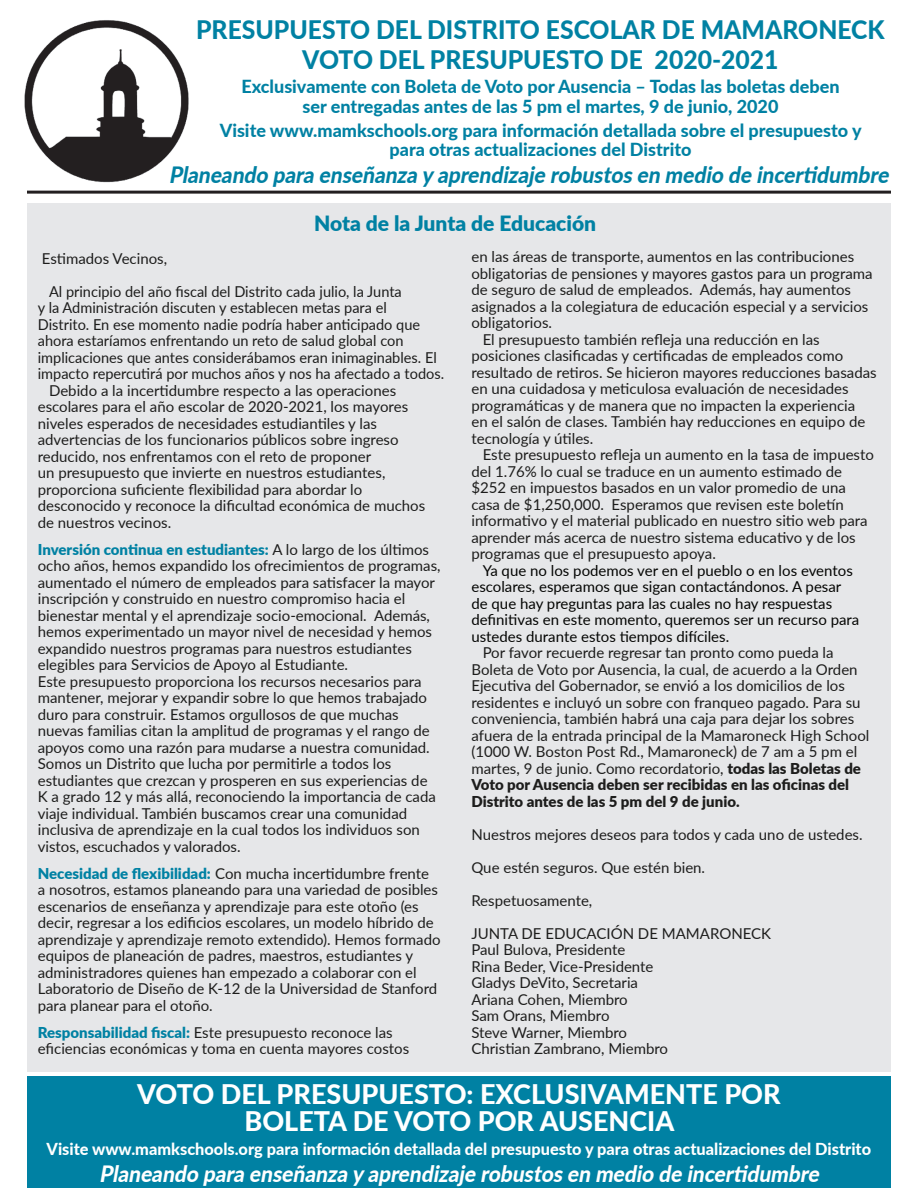
<style>
.page{position:relative;width:918px;height:1188px;background:#fff}
.page>*{position:absolute;margin:0;border:0;box-sizing:border-box;transform-origin:0 0}
.t1{font:800 27px/27px "Lato";color:#fff;text-align:center}
.t2{font:800 25.5px/30.6px "Lato";color:#0081a3;text-align:center}
.t3{font:italic 800 22.5px "Lato";color:#fff;scale:.93 1}
.t4{font:italic 800 22.5px "Lato";color:#0081a3;scale:.93 1}
.t5{font:900 21px "Lato";color:#0081a3}
.t6{font:800 18px/19.5px "Lato";color:#0081a3;text-align:center}
.t7{font:800 16.5px "Lato";color:#fff}
.t8{font:15px/16.5px "Lato";color:#1d1d1c}
.t9{font:15px/16.5px "Lato";color:#040503}
.s1{font-weight:900;color:#0081a3}
.s2{font-weight:900}
</style>
<div class="page">
<div style="left:27px;top:203px;width:864px;height:868px;background:#e6e7e9"></div>
<div style="left:27px;top:1077px;width:864px;height:111px;background:#0081a3"></div>
<hr style="left:27px;top:191px;width:864px;height:3px;background:#231f20">
<img style="left:24px;top:20px;width:165px;height:162px">
<h2 class="t2" style="left:196px;top:13px;width:690px">PRESUPUESTO DEL DISTRITO ESCOLAR DE MAMARONECK<br>VOTO DEL PRESUPUESTO DE 2020-2021</h2>
<p class="t6" style="left:241px;top:76px;width:600px">Exclusivamente con Boleta de Voto por Ausencia – Todas las boletas deben ser entregadas antes de las 5 pm el martes, 9 de junio, 2020</p>
<p class="t6" style="left:220px;top:120px;width:644px">Visite www.mamkschools.org para información detallada sobre el presupuesto y para otras actualizaciones del Distrito</p>
<h3 class="t4" style="left:169px;top:159px;width:781px">Planeando para enseñanza yaprendizaje robustosen medio de incertidumbre</h3>
<h3 class="t5" style="left:314px;top:208px;width:284px">Nota de la Junta de Educación</h3>
<p class="t8" style="left:42px;top:249px;width:127px">Estimados Vecinos,</p>
<p class="t8" style="left:49px;top:282px;width:354px">Al principio del año fiscal del Distrito cada julio, la Junta</p>
<p class="t8" style="left:38px;top:299px;width:351px">y la Administración discuten y establecen metas para el</p>
<p class="t8" style="left:38px;top:315px;width:384px">Distrito. En ese momento nadie podría haber anticipado que</p>
<p class="t8" style="left:38px;top:332px;width:367px">ahora estaríamos enfrentando un reto de salud global con</p>
<p class="t8" style="left:38px;top:348px;width:400px">implicaciones que antes considerábamos eran inimaginables. El</p>
<p class="t8" style="left:38px;top:365px;width:408px">impacto repercutirá por muchos años y nos ha afectado a todos.</p>
<p class="t8" style="left:49px;top:381px;width:349px">Debido a la incertidumbre respecto a las operaciones</p>
<p class="t8" style="left:38px;top:398px;width:372px">escolares para el año escolar de 2020-2021, los mayores</p>
<p class="t8" style="left:38px;top:414px;width:341px">niveles esperados de necesidades estudiantiles y las</p>
<p class="t8" style="left:38px;top:431px;width:362px">advertencias de los funcionarios públicos sobre ingreso</p>
<p class="t8" style="left:38px;top:447px;width:335px">reducido, nos enfrentamos con el reto de proponer</p>
<p class="t8" style="left:38px;top:464px;width:349px">un presupuesto que invierte en nuestros estudiantes,</p>
<p class="t8" style="left:38px;top:480px;width:326px">proporciona suficiente flexibilidad para abordar lo</p>
<p class="t8" style="left:38px;top:497px;width:389px">desconocido y reconoce la dificultad económica de muchos</p>
<p class="t8" style="left:38px;top:513px;width:135px">de nuestros vecinos.</p>
<p class="t8" style="left:38px;top:540px;width:404px"><span class="s1">Inversión continua en estudiantes:</span> A lo largo de los últimos ocho años, hemos expandido los ofrecimientos de programas, aumentado el número de empleados para satisfacer la mayor inscripción y construido en nuestro compromiso hacia el bienestar mental y el aprendizaje socio-emocional. Además, hemos experimentado un mayor nivel de necesidad y hemos expandido nuestros programas para nuestros estudiantes elegibles para Servicios de Apoyo al Estudiante.<br>Este presupuesto proporciona los recursos necesarios para mantener, mejorar y expandir sobre lo que hemos trabajado duro para construir. Estamos orgullosos de que muchas nuevas familias citan la amplitud de programas y el rango de apoyos como una razón para mudarse a nuestra comunidad.<br>Somos un Distrito que lucha por permitirle a todos los estudiantes que crezcan y prosperen en sus experiencias de K a grado 12 y más allá, reconociendo la importancia de cada viaje individual. También buscamos crear una comunidad inclusiva de aprendizaje en la cual todos los individuos son vistos, escuchados y valorados.</p>
<p class="t8" style="left:38px;top:864px;width:404px"><span class="s1">Necesidad de flexibilidad:</span> Con mucha incertidumbre frente<br>a nosotros, estamos planeando para una variedad de posibles escenarios de enseñanza y aprendizaje para este otoño (es decir, regresar a los edificios escolares, un modelo híbrido de aprendizaje y aprendizaje remoto extendido). Hemos formado equipos de planeación de padres, maestros, estudiantes y administradores quienes han empezado a colaborar con el Laboratorio de Diseño de K-12 de la Universidad de Stanford para planear para el otoño.</p>
<p class="t8" style="left:38px;top:1023px;width:373px"><span class="s1">Responsabilidad fiscal:</span> Este presupuesto reconoce las eficiencias económicas y toma en cuenta mayores costos</p>
<p class="t8" style="left:471px;top:248px;width:384px">en las áreas de transporte, aumentos en las contribuciones</p>
<p class="t8" style="left:471px;top:264px;width:403px">obligatorias de pensiones y mayores gastos para un programa</p>
<p class="t8" style="left:471px;top:281px;width:381px">de seguro de salud de empleados. Además, hay aumentos</p>
<p class="t8" style="left:471px;top:297px;width:399px">asignados a la colegiatura de educación especial y a servicios</p>
<p class="t8" style="left:471px;top:314px;width:82px">obligatorios.</p>
<p class="t8" style="left:483px;top:330px;width:339px">El presupuesto también refleja una reducción en las</p>
<p class="t8" style="left:471px;top:347px;width:373px">posiciones clasificadas y certificadas de empleados como</p>
<p class="t8" style="left:471px;top:363px;width:407px">resultado de retiros. Se hicieron mayores reducciones basadas</p>
<p class="t8" style="left:471px;top:380px;width:379px">en una cuidadosa y meticulosa evaluación de necesidades</p>
<p class="t8" style="left:471px;top:396px;width:385px">programáticas y de manera que no impacten la experiencia</p>
<p class="t8" style="left:471px;top:413px;width:395px">en el salón de clases. También hay reducciones en equipo de</p>
<p class="t8" style="left:471px;top:429px;width:123px">tecnología y útiles.</p>
<p class="t8" style="left:483px;top:446px;width:393px">Este presupuesto refleja un aumento en la tasa de impuesto</p>
<p class="t8" style="left:471px;top:462px;width:372px">del 1.76% lo cual se traduce en un aumento estimado de</p>
<p class="t8" style="left:471px;top:479px;width:376px">$252 en impuestos basados en un valor promedio de una</p>
<p class="t8" style="left:471px;top:495px;width:374px">casa de $1,250,000. Esperamos que revisen este boletín</p>
<p class="t8" style="left:471px;top:512px;width:398px">informativo y el material publicado en nuestro sitio web para</p>
<p class="t8" style="left:471px;top:528px;width:386px">aprender más acerca de nuestro sistema educativo y de los</p>
<p class="t8" style="left:471px;top:545px;width:246px">programas que el presupuesto apoya.</p>
<p class="t9" style="left:471px;top:561px;width:389px;text-indent:11px">Ya que no los podemos ver en el pueblo o en los eventos escolares, esperamos que sigan contactándonos. A pesar de que hay preguntas para las cuales no hay respuestas definitivas en este momento, queremos ser un recurso para ustedes durante estos tiempos difíciles.</p>
<p class="t8" style="left:471px;top:644px;width:400px;text-indent:11px">Por favor recuerde regresar tan pronto como pueda la Boleta de Voto por Ausencia, la cual, de acuerdo a la Orden Ejecutiva del Gobernador, se envió a los domicilios de los residentes e incluyó un sobre con franqueo pagado. Para su conveniencia, también habrá una caja para dejar los sobres afuera de la entrada principal de la Mamaroneck High School (1000 W. Boston Post Rd., Mamaroneck) de 7 am a 5 pm el martes, 9 de junio. Como recordatorio, <span class="s2">todas las Boletas de Voto por Ausencia deben ser recibidas en las oficinas del Distrito antes de las 5 pm del 9 de junio.</span></p>
<p class="t8" style="left:471px;top:825px;width:393px">Nuestros mejores deseos para todos y cada uno de ustedes.</p>
<p class="t8" style="left:471px;top:858px;width:235px">Que estén seguros. Que estén bien.</p>
<p class="t8" style="left:471px;top:891px;width:122px">Respetuosamente,</p>
<p class="t8" style="left:471px;top:924px;width:301px">JUNTA DE EDUCACIÓN DE MAMARONECK<br>Paul Bulova, Presidente<br>Rina Beder, Vice-Presidente<br>Gladys DeVito, Secretaria<br>Ariana Cohen, Miembro<br>Sam Orans, Miembro<br>Steve Warner, Miembro<br>Christian Zambrano, Miembro</p>
<h1 class="t1" style="left:137px;top:1080px;width:645px">VOTO DEL PRESUPUESTO: EXCLUSIVAMENTE POR<br>BOLETA DE VOTO POR AUSENCIA</h1>
<p class="t7" style="left:47px;top:1136px;width:826px">Visite www.mamkschools.org para información detallada del presupuesto y para otras actualizaciones del Distrito</p>
<h3 class="t3" style="left:99px;top:1157px;width:781px">Planeando para enseñanza yaprendizaje robustosen medio de incertidumbre</h3>
</div>
